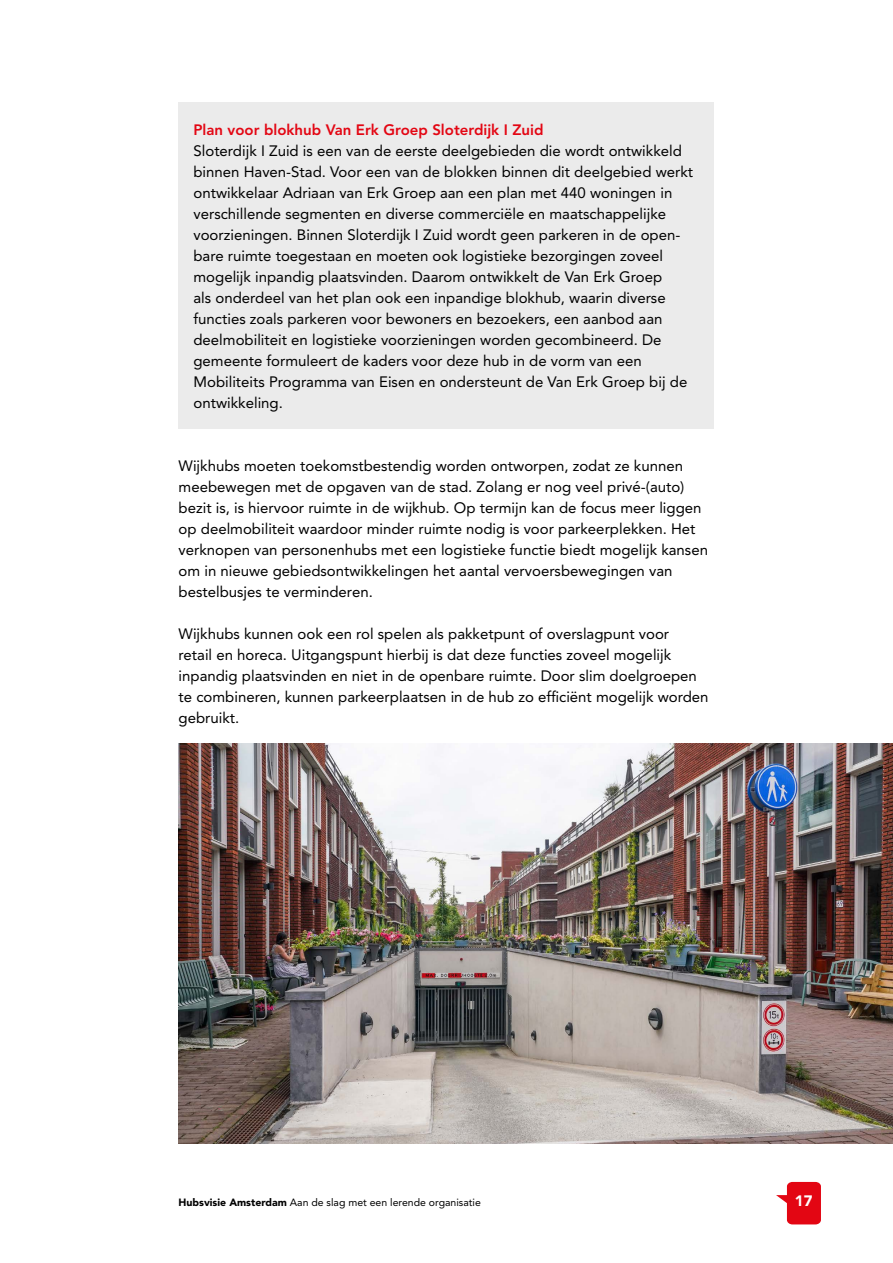
<style>
.page{position:relative;width:893px;height:1263px;background:#fff}
.page>*{position:absolute;margin:0;border:0;box-sizing:border-box;transform-origin:0 0}
.plat{font:15px/21px "Avenir LT Std";color:#000}
.kader_kop{font:800 15px "Avenir LT Std";color:#e30613}
.t1{font:900 15px "Avenir LT Std";color:#fff}
.t2{font:10.5px "Avenir LT Std";color:#000}
.s1{font-weight:900}
</style>
<div class="page">
<svg style="left:776px;top:1182px;width:45px;height:42px"></svg>
<div style="left:179px;top:103px;width:535px;height:326px;background:#ebebeb"></div>
<img style="left:179px;top:744px;width:714px;height:399px">
<p class="kader_kop" style="left:193px;top:121px;width:352px">Plan voor blokhub Van Erk Groep Sloterdijk I Zuid</p>
<p class="plat" style="left:193px;top:140px;width:501px">Sloterdijk I Zuid is een van de eerste deelgebieden die wordt ontwikkeld binnen Haven-Stad. Voor een van de blokken binnen dit deelgebied werkt ontwikkelaar Adriaan van Erk Groep aan een plan met 440 woningen in verschillende segmenten en diverse commerciële en maatschappelijke voorzieningen. Binnen Sloterdijk I Zuid wordt geen parkeren in de open&shy;bare ruimte toegestaan en moeten ook logistieke bezorgingen zoveel mogelijk inpandig plaatsvinden. Daarom ontwikkelt de Van Erk Groep<br>als onderdeel van het plan ook een inpandige blokhub, waarin diverse functies zoals parkeren voor bewoners en bezoekers, een aanbod aan deelmobiliteit en logistieke voorzieningen worden gecombineerd. De gemeente formuleert de kaders voor deze hub in de vorm van een Mobiliteits Programma van Eisen en ondersteunt de Van Erk Groep bij de ontwikkeling.</p>
<p class="plat" style="left:179px;top:455px;width:531px">Wijkhubs moeten toekomstbestendig worden ontworpen, zodat ze kunnen meebewegen met de opgaven van de stad. Zolang er nog veel privé-(auto) bezit is, is hiervoor ruimte in de wijkhub. Op termijn kan de focus meer liggen op deelmobiliteit waardoor minder ruimte nodig is voor parkeerplekken. Het verknopen van personenhubs met een logistieke functie biedt mogelijk kansen om in nieuwe gebiedsontwikkelingen het aantal vervoersbewegingen van bestelbusjes te verminderen.</p>
<p class="plat" style="left:179px;top:623px;width:531px">Wijkhubs kunnen ook een rol spelen als pakketpunt of overslagpunt voor<br>retail en horeca. Uitgangspunt hierbij is dat deze functies zoveel mogelijk inpandig plaatsvinden en niet in de openbare ruimte. Door slim doelgroepen te combineren, kunnen parkeerplaatsen in de hub zo efficiënt mogelijk worden gebruikt.</p>
<p class="t2" style="left:179px;top:1196px;width:304px"><span class="s1">Hubsvisie Amsterdam</span> Aan de slag met een lerende organisatie</p>
<p class="t1" style="left:795px;top:1191px;width:19px">17</p>
</div>
